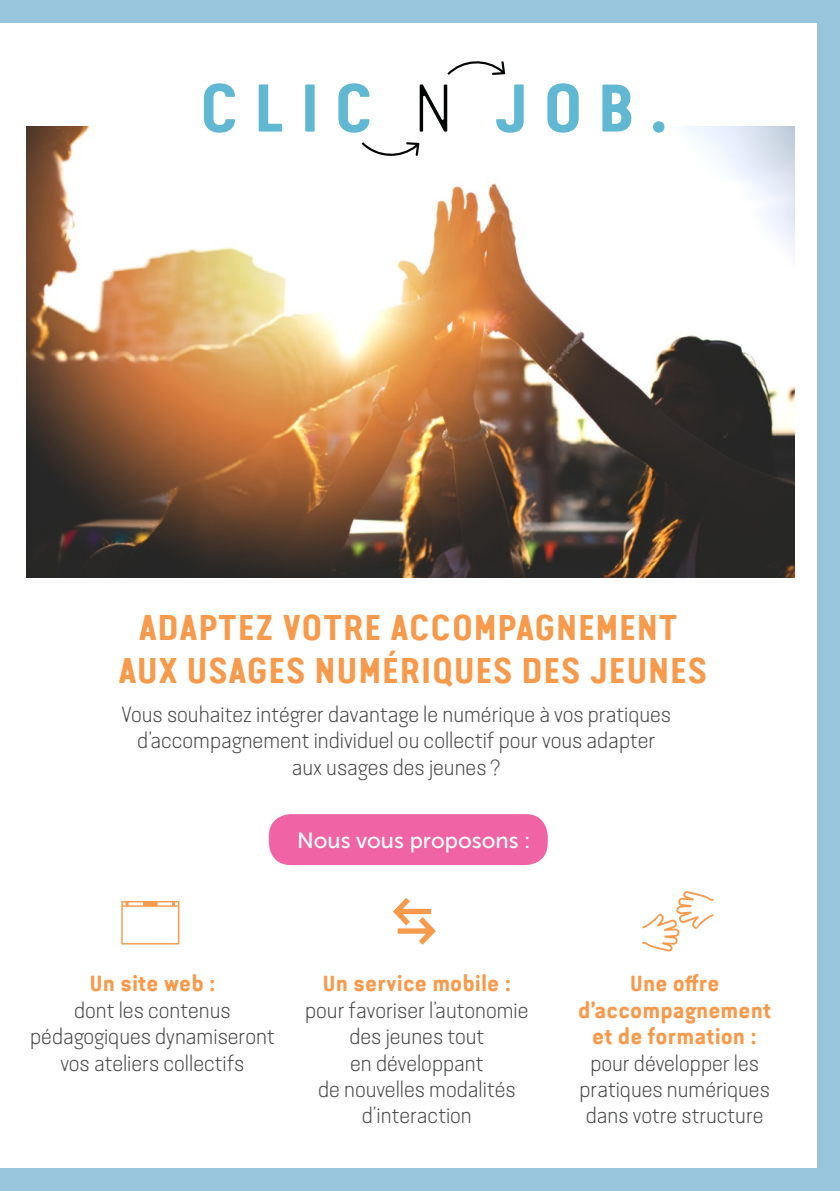
<style>
.page{position:relative;width:840px;height:1191px;background:#fff}
.page>*{position:absolute;margin:0;border:0;box-sizing:border-box;transform-origin:0 0}
.t1{font:700 36px/43.2px "Van Condensed Pro";color:#f79a4b;text-align:center}
.t2{font:300 22px/26.4px "Van Condensed Light Pro";color:#474848;text-align:center}
.t3{font:22px "Museo Sans 500";color:#fff}
.t4{font:700 22px "Van Condensed Pro";color:#f79a4b}
.s1{font-family:"Van Condensed Pro";font-weight:700;color:#f79a4b}
</style>
<div class="page">
<img style="left:27px;top:127px;width:766px;height:450px">
<div style="left:269px;top:814px;width:278px;height:51px;background:#f064a6;border-radius:22px"></div>
<div style="left:0;top:0;width:839px;height:23px;background:#99c5dc"></div>
<div style="left:0;top:1168px;width:839px;height:23px;background:#99c5dc"></div>
<div style="left:816px;top:0;width:23px;height:1191px;background:#99c5dc"></div>
<svg style="left:419px;top:84px;width:28px;height:48px"></svg>
<svg style="left:204px;top:83px;width:31px;height:50px"></svg>
<svg style="left:258px;top:84px;width:24px;height:48px"></svg>
<div style="left:305px;top:84px;width:9px;height:48px;background:#60b8d2"></div>
<svg style="left:338px;top:83px;width:31px;height:50px"></svg>
<svg style="left:496px;top:84px;width:27px;height:49px"></svg>
<svg style="left:547px;top:83px;width:31px;height:50px"></svg>
<svg style="left:602px;top:85px;width:29px;height:47px"></svg>
<svg style="left:652px;top:121px;width:12px;height:12px"></svg>
<svg style="left:361px;top:142px;width:58px;height:15px"></svg>
<svg style="left:447px;top:61px;width:58px;height:14px"></svg>
<p class="t1" style="left:118px;top:602px;width:590px">ADAPTEZ VOTRE ACCOMPAGNEMENT<br>AUX USAGES NUMÉRIQUES DES JEUNES</p>
<p class="t2" style="left:121px;top:700px;width:550px">Vous souhaitez intégrer davantage le numérique à vos pratiques d’accompagnement individuel ou collectif pour vous adapter aux usages des jeunes?</p>
<p class="t3" style="left:297px;top:828px;width:235px">Nous vous proposons :</p>
<p class="t4" style="left:89px;top:966px;width:127px">Un site web :</p>
<p class="t2" style="left:30px;top:996px;width:246px">dont les contenus pédagogiques dynamiseront vos ateliers collectifs</p>
<p class="t2" style="left:305px;top:969px;width:225px"><span class="s1">Un service mobile : </span>pour favoriser l’autonomie des jeunes tout<br>en développant<br>de nouvelles modalités d’interaction</p>
<p class="t2" style="left:577px;top:969px;width:195px"><span class="s1">Une offre d’accompagnement et de formation : </span>pour développer les pratiques numériques dans votre structure</p>
</div>
